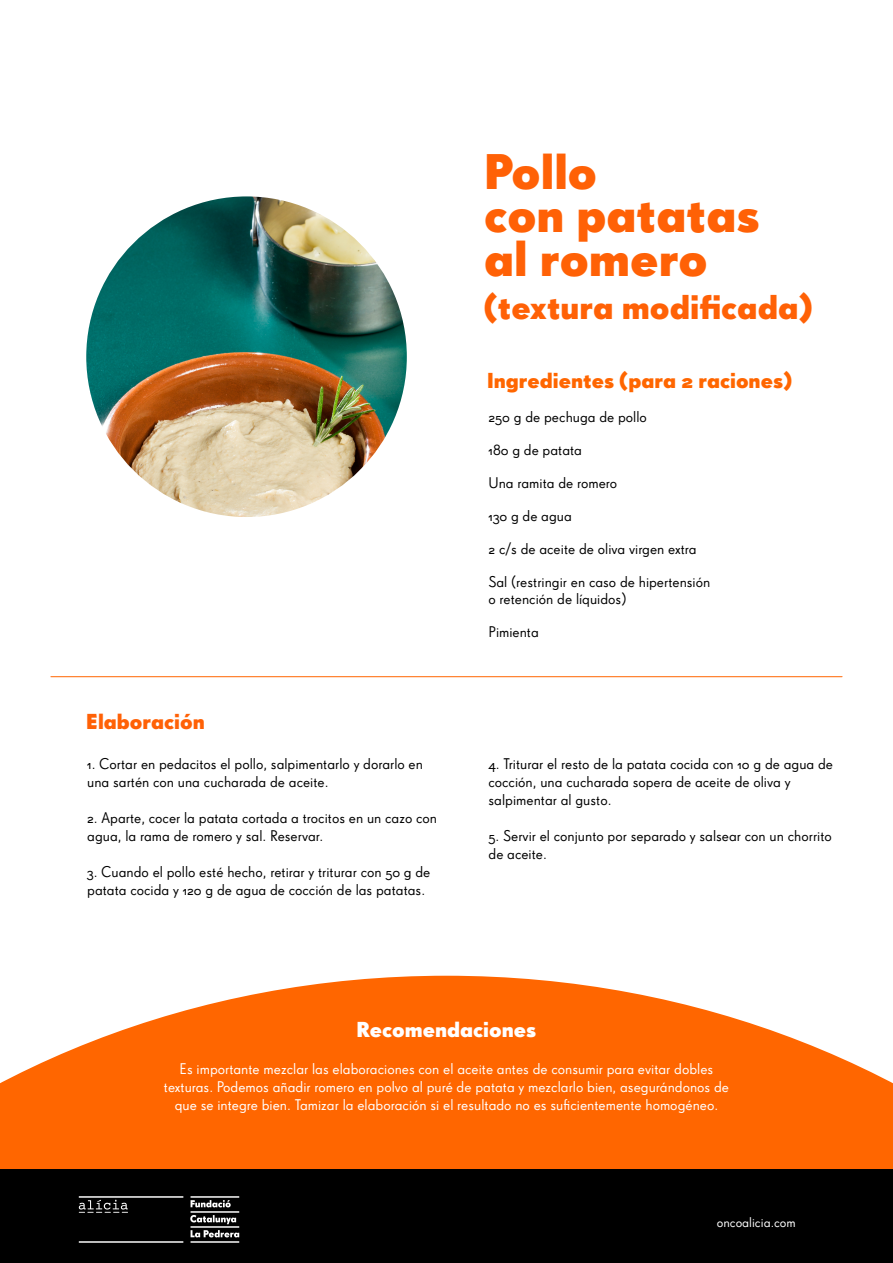
<style>
.page{position:relative;width:893px;height:1263px;background:#fff}
.page>*{position:absolute;margin:0;border:0;box-sizing:border-box;transform-origin:0 0}
.t1{font:48.45px/43.5px "Super Grotesk OT Bld";color:#ff6106}
.t2{font:33px "Super Grotesk OT Bld";color:#ff6106}
.t3{font:21px "Super Grotesk OT Bld";color:#f60}
.t4{font:21px "Super Grotesk OT Bld";color:#fff}
.t5{font:21px "Super Grotesk OT Bld";color:#ff6106}
.t6{font:15px/18px "Super Grotesk OT";color:#000}
.t7{font:15px/18px "Super Grotesk OT";color:#fff;text-align:center}
.t8{font:13.5px "Super Grotesk OT";color:#fff}
</style>
<div class="page">
<img style="left:86px;top:196px;width:321px;height:321px;border-radius:160px">
<svg style="left:0;top:976px;width:893px;height:193px;fill:#f60"></svg>
<hr style="left:51px;top:676px;width:791px;height:1px;background:#f60">
<div style="left:0;top:1170px;width:893px;height:93px;background:#000"></div>
<img style="left:78px;top:1196px;width:162px;height:47px">
<h1 class="t1" style="left:484px;top:149px;width:278px">Pollo<br>con patatas al romero</h1>
<h2 class="t2" style="left:484px;top:287px;width:330px">(textura modificada)</h2>
<h3 class="t5" style="left:86px;top:709px;width:120px">Elaboración</h3>
<p class="t6" style="left:87px;top:755px;width:337px">1. Cortar en pedacitos el pollo, salpimentarlo y dorarlo en una sartén con una cucharada de aceite.</p>
<p class="t6" style="left:87px;top:809px;width:351px">2. Aparte, cocer la patata cortada a trocitos en un cazo con agua, la rama de romero y sal. Reservar.</p>
<p class="t6" style="left:87px;top:863px;width:345px">3. Cuando el pollo esté hecho, retirar y triturar con 50 g de patata cocida y 120 g de agua de cocción de las patatas.</p>
<h3 class="t3" style="left:487px;top:368px;width:307px">Ingredientes (para 2 raciones)</h3>
<p class="t6" style="left:488px;top:408px;width:160px">250 g de pechuga de pollo</p>
<p class="t6" style="left:488px;top:441px;width:95px">180 g de patata</p>
<p class="t6" style="left:488px;top:474px;width:130px">Una ramita de romero</p>
<p class="t6" style="left:488px;top:507px;width:85px">130 g de agua</p>
<p class="t6" style="left:488px;top:540px;width:210px">2 c/s de aceite de oliva virgen extra</p>
<p class="t6" style="left:488px;top:574px;width:223px;line-height:16.5px">Sal (restringir en caso de hipertensión o retención de líquidos)</p>
<p class="t6" style="left:488px;top:623px;width:52px">Pimienta</p>
<p class="t6" style="left:489px;top:755px;width:346px">4. Triturar el resto de la patata cocida con 10 g de agua de cocción, una cucharada sopera de aceite de oliva y salpimentar al gusto.</p>
<p class="t6" style="left:489px;top:827px;width:345px">5. Servir el conjunto por separado y salsear con un chorrito de aceite.</p>
<h3 class="t4" style="left:357px;top:1017px;width:181px">Recomendaciones</h3>
<p class="t7" style="left:164px;top:1059px;width:567px">Es importante mezclar las elaboraciones con el aceite antes de consumir para evitar dobles texturas. Podemos añadir romero en polvo al puré de patata y mezclarlo bien, asegurándonos de que se integre bien. Tamizar la elaboración si el resultado no es suficientemente homogéneo.</p>
<p class="t8" style="left:717px;top:1215px;width:80px">oncoalicia.com</p>
</div>
